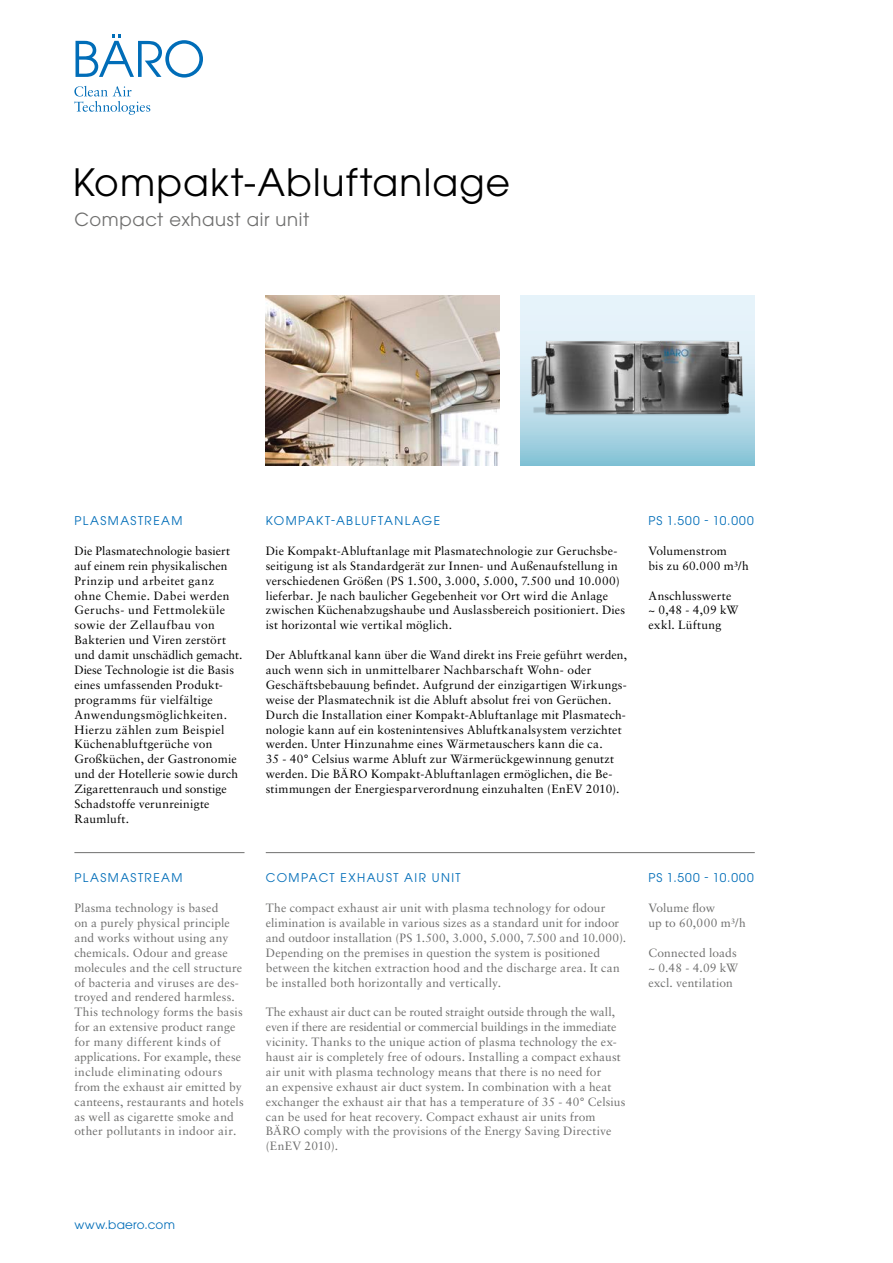
<style>
.page{position:relative;width:893px;height:1263px;background:#fff}
.page>*{position:absolute;margin:0;border:0;box-sizing:border-box;transform-origin:0 0}
.t1{font:37.5px "ITC Avant Garde Pro";color:#000}
.t2{font:18px "ITC Avant Garde Pro";color:#6f6f6e}
.t3{font:12px/14.9px "Sabon LT Std";letter-spacing:.015em;color:#000}
.t4{font:12px/14.9px "Sabon LT Std";letter-spacing:.015em;color:#6f6f6e}
.t5{font:12px "ITC Avant Garde Pro";letter-spacing:.115em;color:#006db8}
.t6{font:12px "ITC Avant Garde Pro";letter-spacing:.02em;color:#006db8}
</style>
<div class="page">
<svg style="left:76px;top:34px;width:127px;height:44px"></svg>
<svg style="left:74px;top:86px;width:76px;height:29px"></svg>
<svg style="left:521px;top:296px;width:234px;height:170px"></svg>
<img style="left:523px;top:296px;width:229px;height:170px">
<img style="left:266px;top:296px;width:234px;height:170px">
<hr style="left:74px;top:852px;width:170px;height:1px;background:#6f6f6e">
<hr style="left:266px;top:852px;width:489px;height:1px;background:#6f6f6e">
<h1 class="t1" style="left:73px;top:159px;width:439px">KOMPAKT-ABLUFTANLAGE</h1>
<h2 class="t2" style="left:74px;top:208px;width:236px">COMPACT EXHAUST AIR UNIT</h2>
<p class="t5" style="left:74px;top:513px;width:110px">PLASMASTREAM</p>
<p class="t3" style="left:74px;top:543px;width:169px">Die Plasmatechnologie basiert auf einem rein physikalischen<br>Prinzip und arbeitet ganz ohne Chemie. Dabei werden<br>Geruchs- und Fettmoleküle sowie der Zellaufbau von<br>Bakterien und Viren zerstört und damit unschädlich gemacht.<br>Diese Technologie ist die Basis eines umfassenden Produkt&shy;programms für vielfältige<br>Anwendungsmöglichkeiten.<br>Hierzu zählen zum Beispiel<br>Küchenabluftgerüche von<br>Großküchen, der Gastronomie und der Hotellerie sowie durch<br>Zigarettenrauch und sonstige<br>Schadstoffe verunreinigte<br>Raumluft.</p>
<p class="t5" style="left:74px;top:870px;width:110px">PLASMASTREAM</p>
<p class="t4" style="left:74px;top:900px;width:171px">Plasma technology is based<br>on a purely physical principle and works without using any chemicals. Odour and grease molecules and the cell structure of bacteria and viruses are des&shy;troyed and rendered harmless.<br>This technology forms the basis for an extensive product range for many different kinds of applications. For example, these include eliminating odours from the exhaust air emitted by canteens, restaurants and hotels as well as cigarette smoke and other pollutants in indoor air.</p>
<p class="t5" style="left:266px;top:513px;width:176px">KOMPAK T-ABLUFTANLAGE</p>
<p class="t3" style="left:266px;top:543px;width:361px">Die Kompakt-Abluftanlage mit Plasmatechnologie zur Geruchsbe&shy;seitigung ist als Standardgerät zur Innen- und Außenaufstellung in verschiedenen Größen (PS 1.500, 3.000, 5.000, 7.500 und 10.000) lieferbar. Je nach baulicher Gegebenheit vor Ort wird die Anlage zwischen Küchenabzugshaube und Auslassbereich positioniert. Dies ist horizontal wie vertikal möglich.</p>
<p class="t3" style="left:266px;top:647px;width:363px">Der Abluftkanal kann über die Wand direkt ins Freie geführt werden, auch wenn sich in unmittelbarer Nachbarschaft Wohn- oder Geschäftsbebauung befindet. Aufgrund der einzigartigen Wirkungs&shy;weise der Plasmatechnik ist die Abluft absolut frei von Gerüchen.<br>Durch die Installation einer Kompakt-Abluftanlage mit Plasmatech&shy;nologie kann auf ein kostenintensives Abluftkanalsystem verzichtet werden. Unter Hinzunahme eines Wärmetauschers kann die ca.<br>35 - 40° Celsius warme Abluft zur Wärmerückgewinnung genutzt werden. Die BÄRO Kompakt-Abluftanlagen ermöglichen, die Be&shy;stimmungen der Energiesparverordnung einzuhalten (EnEV 2010).</p>
<p class="t5" style="left:648px;top:513px;width:107px">PS 1.500 - 10.000</p>
<p class="t3" style="left:648px;top:543px;width:102px">Volumenstrom<br>bis zu 60.000 m³/h</p>
<p class="t3" style="left:648px;top:588px;width:91px">Anschlusswerte ~ 0,48 - 4,09 kW exkl. Lüftung</p>
<p class="t5" style="left:266px;top:870px;width:196px">COMPACT EXHAUST AIR UNIT</p>
<p class="t4" style="left:266px;top:900px;width:362px">The compact exhaust air unit with plasma technology for odour elimination is available in various sizes as a standard unit for indoor and outdoor installation (PS 1.500, 3.000, 5.000, 7.500 and 10.000).<br>Depending on the premises in question the system is positioned between the kitchen extraction hood and the discharge area. It can be installed both horizontally and vertically.</p>
<p class="t4" style="left:266px;top:1004px;width:361px">The exhaust air duct can be routed straight outside through the wall, even if there are residential or commercial buildings in the immediate vicinity. Thanks to the unique action of plasma technology the ex&shy;haust air is completely free of odours. Installing a compact exhaust air unit with plasma technology means that there is no need for<br>an expensive exhaust air duct system. In combination with a heat exchanger the exhaust air that has a temperature of 35 - 40° Celsius can be used for heat recovery. Compact exhaust air units from BÄRO comply with the provisions of the Energy Saving Directive (EnEV 2010).</p>
<p class="t5" style="left:648px;top:870px;width:107px">PS 1.500 - 10.000</p>
<p class="t4" style="left:648px;top:900px;width:99px">Volume flow<br>up to 60,000 m³/h</p>
<p class="t4" style="left:648px;top:945px;width:91px;text-align:justify">Connected loads ~ 0.48 - 4.09 kW excl. ventilation</p>
<p class="t6" style="left:74px;top:1217px;width:102px">WWW.BAERO.COM</p>
</div>
